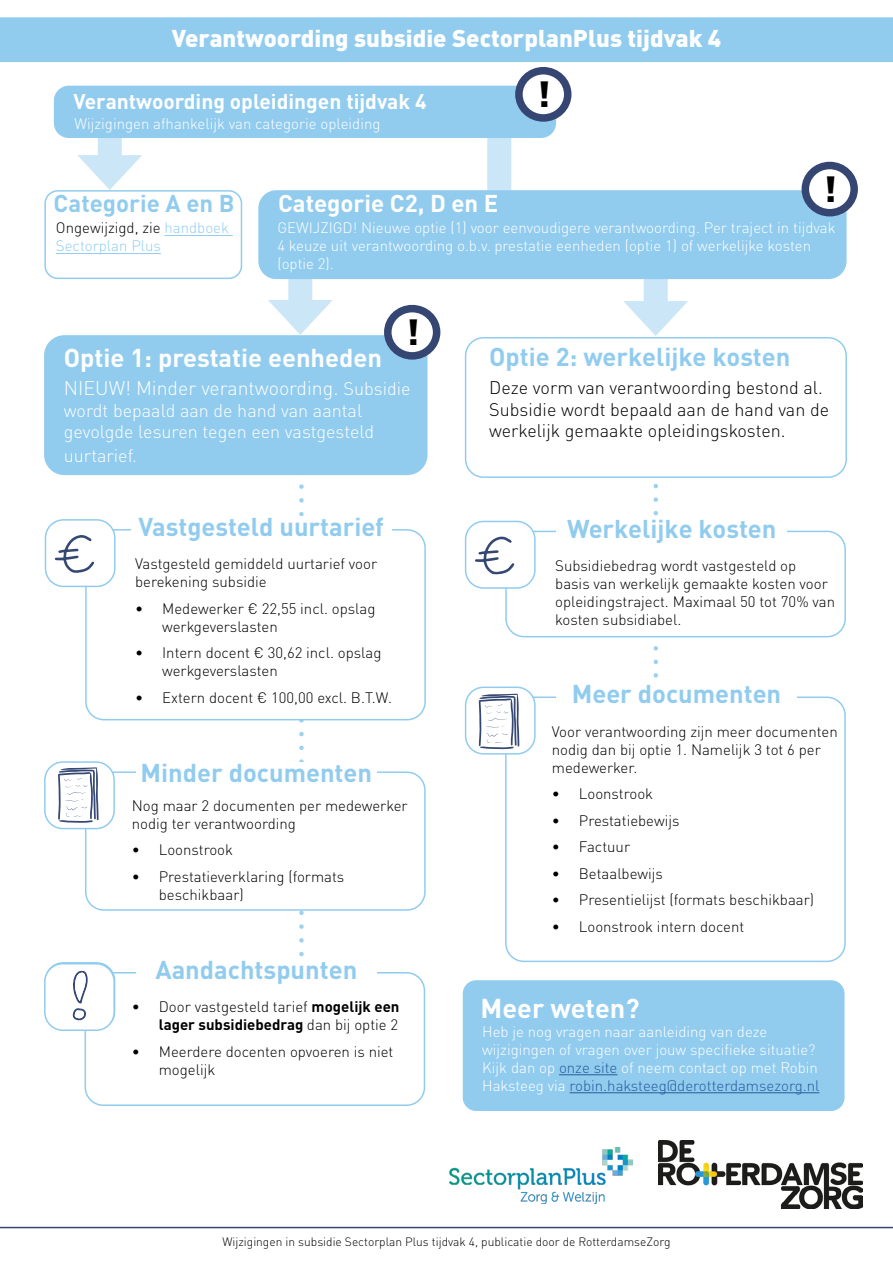
<style>
.page{position:relative;width:893px;height:1263px;background:#fff}
.page>*{position:absolute;margin:0;border:0;box-sizing:border-box;transform-origin:0 0}
.t1{font:900 36px "DIN Pro";color:#000}
.t2{font:700 27px "DIN Pro";color:#fff}
.t3{font:700 25.5px "DIN Pro";color:#91ccef}
.t4{font:700 25.5px "DIN Pro";color:#fff}
.t5{font:900 24px "DIN Pro";color:#fff}
.t6{font:700 24px "DIN Pro";color:#fff}
.t7{font:700 24px "DIN Pro";color:#91ccef}
.t8{font:700 21px "DIN Pro";color:#fff}
.t9{font:300 19.5px "DIN Pro";color:#fff}
.t10{font:300 18px/21.6px "DIN Pro";color:#000}
.t11{font:300 18px/21.6px "DIN Pro";color:#fff}
.t12{font:300 15px/18px "DIN Pro";color:#000}
.t13{font:300 15px/18px "DIN Pro";color:#fff}
.t14{font:300 15px/18px "DIN Pro";color:#91ccef}
.t15{font:300 12px "DIN Pro";color:#000}
.s1{color:#000}
.s2{font-size:18px}
.s3{font-weight:700}
.s4{color:#275b9b}
</style>
<div class="page">
<div style="left:487px;top:103px;width:24px;height:119px;background:#cae6f7"></div>
<div style="left:98px;top:103px;width:24px;height:65px;background:#cae6f7"></div>
<svg style="left:77px;top:155px;width:65px;height:35px"></svg>
<div style="left:288px;top:260px;width:24px;height:53px;background:#cae6f7"></div>
<svg style="left:268px;top:300px;width:65px;height:35px"></svg>
<div style="left:644px;top:262px;width:24px;height:52px;background:#cae6f7"></div>
<svg style="left:623px;top:301px;width:65px;height:35px"></svg>
<svg style="left:653px;top:484px;width:5px;height:194px"></svg>
<div style="left:0;top:18px;width:893px;height:43px;background:#91ccef"></div>
<div style="left:0;top:17px;width:893px;height:45px;border:2px solid #91ccef"></div>
<div style="left:44px;top:190px;width:198px;height:89px;border:2px solid #91ccef;border-radius:13px"></div>
<hr style="left:165px;top:235px;width:68px;height:1px;background:#91ccef">
<hr style="left:56px;top:253px;width:105px;height:1px;background:#91ccef">
<div style="left:258px;top:190px;width:588px;height:89px;background:#91ccef;border-radius:18px"></div>
<div style="left:56px;top:88px;width:498px;height:48px;background:#91ccef;border-radius:13px"></div>
<div style="left:54px;top:86px;width:502px;height:52px;border:4px solid #91ccef;border-radius:13px"></div>
<div style="left:506px;top:531px;width:339px;height:106px;background:#fff;border-radius:18px"></div>
<div style="left:505px;top:531px;width:341px;height:106px;border:2px solid #91ccef;border-radius:18px"></div>
<div style="left:505px;top:696px;width:341px;height:266px;border:2px solid #91ccef;border-radius:18px"></div>
<div style="left:465px;top:337px;width:382px;height:141px;border:2px solid #91ccef;border-radius:18px"></div>
<div style="left:556px;top:518px;width:231px;height:43px;background:#fff"></div>
<div style="left:556px;top:683px;width:241px;height:42px;background:#fff"></div>
<div style="left:519px;top:71px;width:49px;height:47px;background:#fff;border-radius:50%"></div>
<div style="left:515px;top:67px;width:56px;height:55px;border:8px solid #354672;border-radius:50%"></div>
<svg style="left:299px;top:475px;width:5px;height:482px"></svg>
<div style="left:46px;top:337px;width:379px;height:136px;background:#91ccef;border-radius:18px"></div>
<div style="left:44px;top:335px;width:383px;height:140px;border:4px solid #91ccef;border-radius:18px"></div>
<div style="left:86px;top:530px;width:339px;height:190px;background:#fff;border-radius:18px"></div>
<div style="left:85px;top:529px;width:341px;height:191px;border:2px solid #91ccef;border-radius:18px"></div>
<div style="left:131px;top:517px;width:261px;height:38px;background:#fff"></div>
<div style="left:45px;top:520px;width:70px;height:66px;background:#fff;border-radius:18px"></div>
<svg style="left:55px;top:535px;width:39px;height:38px"></svg>
<div style="left:45px;top:519px;width:71px;height:68px;border:2px solid #91ccef;border-radius:18px"></div>
<div style="left:86px;top:772px;width:339px;height:138px;background:#fff;border-radius:18px"></div>
<div style="left:85px;top:771px;width:341px;height:140px;border:2px solid #91ccef;border-radius:18px"></div>
<div style="left:136px;top:762px;width:241px;height:42px;background:#fff"></div>
<div style="left:85px;top:972px;width:340px;height:134px;border:2px solid #91ccef;border-radius:18px"></div>
<div style="left:136px;top:960px;width:241px;height:41px;background:#fff"></div>
<img style="left:47px;top:963px;width:68px;height:65px">
<div style="left:388px;top:309px;width:49px;height:47px;background:#fff;border-radius:50%"></div>
<div style="left:384px;top:305px;width:56px;height:55px;border:8px solid #354672;border-radius:50%"></div>
<div style="left:463px;top:981px;width:381px;height:129px;background:#91ccef;border-radius:13px"></div>
<div style="left:463px;top:980px;width:381px;height:131px;border:2px solid #91ccef;border-radius:13px"></div>
<hr style="left:559px;top:1074px;width:58px;height:1px;background:#275b9b">
<hr style="left:570px;top:1092px;width:249px;height:1px;background:#275b9b">
<img style="left:449px;top:1148px;width:183px;height:55px">
<img style="left:658px;top:1140px;width:204px;height:68px">
<hr style="left:0;top:1227px;width:893px;height:1px;background:#354672">
<div style="left:805px;top:165px;width:49px;height:48px;background:#fff;border-radius:50%"></div>
<div style="left:802px;top:162px;width:56px;height:54px;border:8px solid #354672;border-radius:50%"></div>
<div style="left:45px;top:762px;width:69px;height:66px;background:#fff;border-radius:18px"></div>
<svg style="left:58px;top:767px;width:41px;height:56px"></svg>
<div style="left:44px;top:761px;width:71px;height:68px;border:2px solid #91ccef;border-radius:18px"></div>
<div style="left:45px;top:964px;width:69px;height:66px;background:#fff;border-radius:18px"></div>
<svg style="left:73px;top:971px;width:15px;height:49px"></svg>
<div style="left:44px;top:963px;width:71px;height:68px;border:2px solid #91ccef;border-radius:18px"></div>
<div style="left:466px;top:687px;width:69px;height:67px;background:#fff;border-radius:18px"></div>
<svg style="left:479px;top:694px;width:40px;height:55px"></svg>
<div style="left:465px;top:686px;width:71px;height:69px;border:2px solid #91ccef;border-radius:18px"></div>
<div style="left:466px;top:521px;width:69px;height:67px;background:#fff;border-radius:18px"></div>
<svg style="left:475px;top:536px;width:39px;height:39px"></svg>
<div style="left:465px;top:521px;width:71px;height:68px;border:2px solid #91ccef;border-radius:18px"></div>
<h3 class="t5" style="left:172px;top:22px;width:551px">Verantwoording subsidie SectorplanPlus tijdvak 4</h3>
<h3 class="t8" style="left:73px;top:87px;width:354px">Verantwoording opleidingen tijdvak 4</h3>
<p class="t13" style="left:74px;top:113px;width:307px">Wijzigingen afhankelijk van categorie opleiding</p>
<h1 class="t1" style="left:537px;top:70px;width:15px">!</h1>
<h3 class="t7" style="left:54px;top:187px;width:182px">Categorie A en B</h3>
<p class="t14" style="left:56px;top:218px;width:175px"><span class="s1">Ongewijzigd, zie</span> handboek<br>Sectorplan Plus</p>
<h1 class="t1" style="left:823px;top:165px;width:15px">!</h1>
<h3 class="t6" style="left:278px;top:187px;width:222px">Categorie C2, D en E</h3>
<p class="t13" style="left:277px;top:218px;width:560px">GEWIJZIGD! Nieuwe optie (1) voor eenvoudigere verantwoording. Per traject in tijdvak<br>4 keuze uit verantwoording o.b.v. prestatie eenheden (optie 1) of werkelijke kosten (optie 2).</p>
<h1 class="t1" style="left:406px;top:308px;width:15px">!</h1>
<h3 class="t4" style="left:64px;top:340px;width:320px">Optie 1: prestatie eenheden</h3>
<h3 class="t9" style="left:64px;top:373px;width:348px">NIEUW! Minder verantwoording. <span class="s2">Subsidie</span></h3>
<p class="t11" style="left:64px;top:398px;width:312px">wordt bepaald aan de hand van aantal gevolgde lesuren tegen een vastgesteld</p>
<p class="t11" style="left:64px;top:443px;width:75px">uurtarief.</p>
<h3 class="t3" style="left:138px;top:510px;width:247px">Vastgesteld uurtarief</h3>
<p class="t12" style="left:135px;top:554px;width:243px">Vastgesteld gemiddeld uurtarief voor berekening subsidie</p>
<p class="t12" style="left:162px;top:598px;width:215px;text-indent:-27px">• Medewerker € 22,55 incl. opslag werkgeverslasten</p>
<p class="t12" style="left:162px;top:643px;width:221px;text-indent:-27px">• Intern docent € 30,62 incl. opslag werkgeverslasten</p>
<p class="t12" style="left:135px;top:687px;width:258px">• Extern docent € 100,00 excl. B.T.W.</p>
<h3 class="t3" style="left:141px;top:755px;width:233px">Minder documenten</h3>
<p class="t12" style="left:132px;top:795px;width:277px">Nog maar 2 documenten per medewerker nodig ter verantwoording</p>
<p class="t12" style="left:132px;top:839px;width:103px">• Loonstrook</p>
<p class="t12" style="left:159px;top:866px;width:187px;text-indent:-27px">• Prestatieverklaring (formats beschikbaar)</p>
<h3 class="t3" style="left:155px;top:952px;width:203px">Aandachtspunten</h3>
<p class="t12" style="left:132px;top:996px;width:269px;text-align:right">• Door vastgesteld tarief <span class="s3">mogelijk een lager subsidiebedrag</span> dan bij optie 2</p>
<p class="t12" style="left:159px;top:1041px;width:236px;text-indent:-27px">• Meerdere docenten opvoeren is niet mogelijk</p>
<h3 class="t3" style="left:489px;top:339px;width:303px">Optie 2: werkelijke kosten</h3>
<p class="t10" style="left:489px;top:375px;width:341px">Deze vorm van verantwoording bestond al.<br>Subsidie wordt bepaald aan de hand van de werkelijk gemaakte opleidingskosten.</p>
<h3 class="t3" style="left:567px;top:511px;width:211px">Werkelijke kosten</h3>
<p class="t12" style="left:555px;top:555px;width:281px">Subsidiebedrag wordt vastgesteld op<br>basis van werkelijk gemaakte kosten voor opleidingstraject. Maximaal 50 tot 70% van kosten subsidiabel.</p>
<h3 class="t3" style="left:572px;top:676px;width:211px">Meer documenten</h3>
<p class="t12" style="left:552px;top:721px;width:287px">Voor verantwoording zijn meer documenten nodig dan bij optie 1. Namelijk 3 tot 6 per medewerker.</p>
<p class="t12" style="left:552px;top:783px;width:103px">• Loonstrook</p>
<p class="t12" style="left:552px;top:810px;width:129px">• Prestatiebewijs</p>
<p class="t12" style="left:552px;top:836px;width:80px">• Factuur</p>
<p class="t12" style="left:552px;top:863px;width:113px">• Betaalbewijs</p>
<p class="t12" style="left:552px;top:889px;width:264px">• Presentielijst (formats beschikbaar)</p>
<p class="t12" style="left:552px;top:916px;width:194px">• Loonstrook intern docent</p>
<h2 class="t2" style="left:480px;top:989px;width:160px">Meer weten?</h2>
<p class="t13" style="left:482px;top:1021px;width:339px">Heb je nog vragen naar aanleiding van deze wijzigingen of vragen over jouw specifieke situatie?<br>Kijk dan op <span class="s4">onze site</span> of neem contact op met Robin Haksteeg via <span class="s4">robin.haksteeg@derotterdamsezorg.nl</span></p>
<p class="t15" style="left:222px;top:1232px;width:449px">Wijzigingen in subsidie Sectorplan Plus tijdvak 4, publicatie door de RotterdamseZorg</p>
</div>
